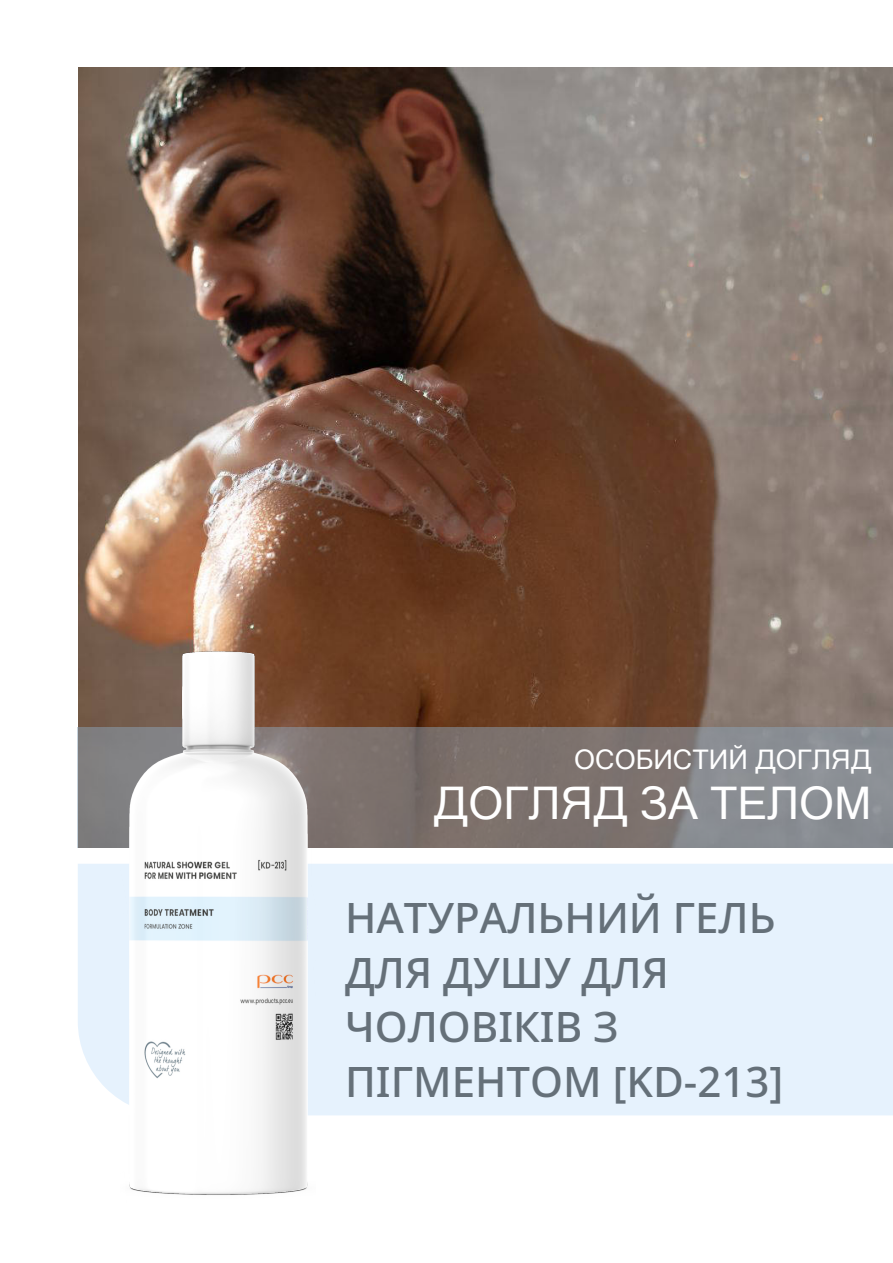
<style>
.page{position:relative;width:893px;height:1263px;background:#fff}
.page>*{position:absolute;margin:0;border:0;box-sizing:border-box;transform-origin:0 0}
.t1{font:45px "Microsoft Sans Serif";color:#fff}
.t2{font:500 42px/54.6px "Noto Sans";color:#657079}
.t3{font:27px "Microsoft Sans Serif";color:#fff}
</style>
<div class="page">
<div style="left:78px;top:864px;width:815px;height:251px;background:#e6f2fd"></div>
<img style="left:78px;top:68px;width:815px;height:658px">
<div style="left:78px;top:726px;width:815px;height:121px;background:#8ea5b9;opacity:.5"></div>
<img style="left:120px;top:644px;width:195px;height:551px">
<p class="t3" style="left:574px;top:749px;width:299px">ОСОБИСТИЙ ДОГЛЯД</p>
<p class="t1" style="left:433px;top:786px;width:440px">ДОГЛЯД ЗА ТЕЛОМ</p>
<p class="t2" style="left:345px;top:889px;width:440px">НАТУРАЛЬНИЙ ГЕЛЬ<br>ДЛЯ ДУШУ ДЛЯ<br>ЧОЛОВІКІВ З<br>ПІГМЕНТОМ [KD-213]</p>
</div>
